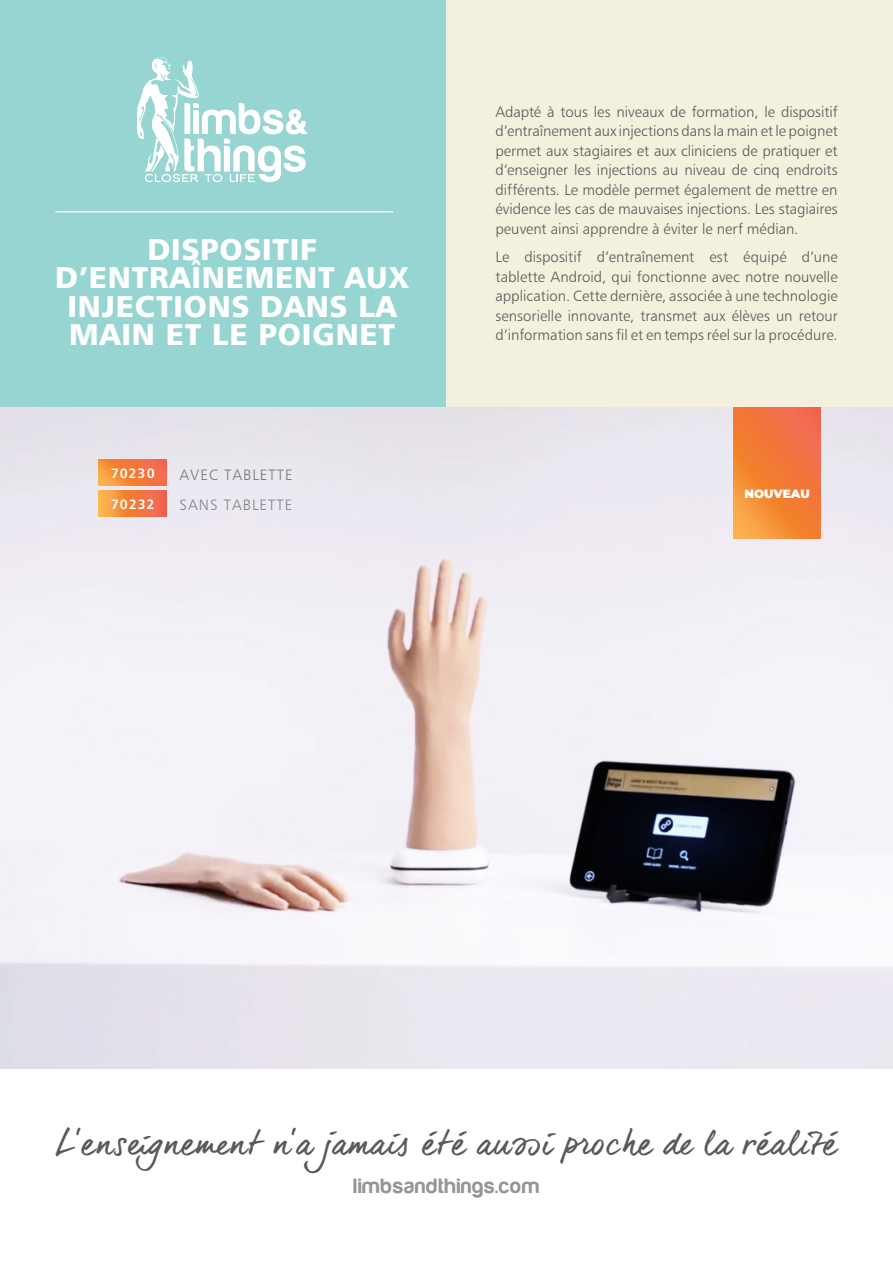
<style>
.page{position:relative;width:893px;height:1263px;background:#fff}
.page>*{position:absolute;margin:0;border:0;box-sizing:border-box;transform-origin:0 0}
.t1{font:32.85px "dear Joe 6";color:#58595b}
.t2{font:30px/28.5px "Humanist 777 BT Black B";letter-spacing:.025em;color:#fff;text-align:center}
.t3{font:21.6px "Harabara";letter-spacing:.05em;color:#939598}
.t4{font:15px/19.5px "Humanist 777 BT Light B";color:#58595b;text-align:justify}
.t5{font:15px "Humanist 777 BT Light B";letter-spacing:.07em;color:#808285}
.t6{font:13.5px "Humanist 777 BT Bold B";letter-spacing:.065em;color:#fff}
.t7{font:900 12px "Montserrat";color:#fff}
</style>
<div class="page">
<img style="left:0;top:407px;width:893px;height:662px">
<svg style="left:99px;top:459px;width:68px;height:27px;background:#f37f3e"></svg>
<svg style="left:99px;top:490px;width:68px;height:27px;background:#f48342"></svg>
<svg style="left:734px;top:407px;width:86px;height:131px;background:#f37e3b"></svg>
<div style="left:0;top:0;width:446px;height:407px;background:#96d5d2"></div>
<div style="left:446px;top:0;width:447px;height:407px;background:#f3f0dd"></div>
<svg style="left:137px;top:57px;width:171px;height:125px"></svg>
<hr style="left:56px;top:211px;width:336px;height:1px;background:#fff">
<h2 class="t2" style="left:55px;top:234px;width:355px">DISPOSITIF<br>D’ENTRAÎNEMENT AUX<br>INJECTIONS DANS LA<br>MAIN ET LE POIGNET</h2>
<p class="t6" style="left:111px;top:465px;width:45px">70230</p>
<p class="t5" style="left:180px;top:466px;width:115px">AVEC TABLETTE</p>
<p class="t6" style="left:111px;top:496px;width:45px">70232</p>
<p class="t5" style="left:180px;top:495px;width:114px">SANS TABLETTE</p>
<p class="t4" style="left:495px;top:101px;width:344px">Adapté à tous les niveaux de formation, le dispositif d’entraînement aux injections dans la main et le poignet permet aux stagiaires et aux cliniciens de pratiquer et d’enseigner les injections au niveau de cinq endroits différents. Le modèle permet également de mettre en évidence les cas de mauvaises injections. Les stagiaires peuvent ainsi apprendre à éviter le nerf médian.</p>
<p class="t4" style="left:495px;top:247px;width:344px">Le dispositif d’entraînement est équipé d’une tablette Android, qui fonctionne avec notre nouvelle application. Cette dernière, associée à une technologie sensorielle innovante, transmet aux élèves un retour d’information sans fil et en temps réel sur la procédure.</p>
<p class="t7" style="left:744px;top:485px;width:67px">NOUVEAU</p>
<h1 class="t1" style="left:56px;top:1123px;width:782px">L’enseignement n’a jamais été aussi proche de la réalité</h1>
<h3 class="t3" style="left:353px;top:1174px;width:188px">limbsandthings.com</h3>
</div>
